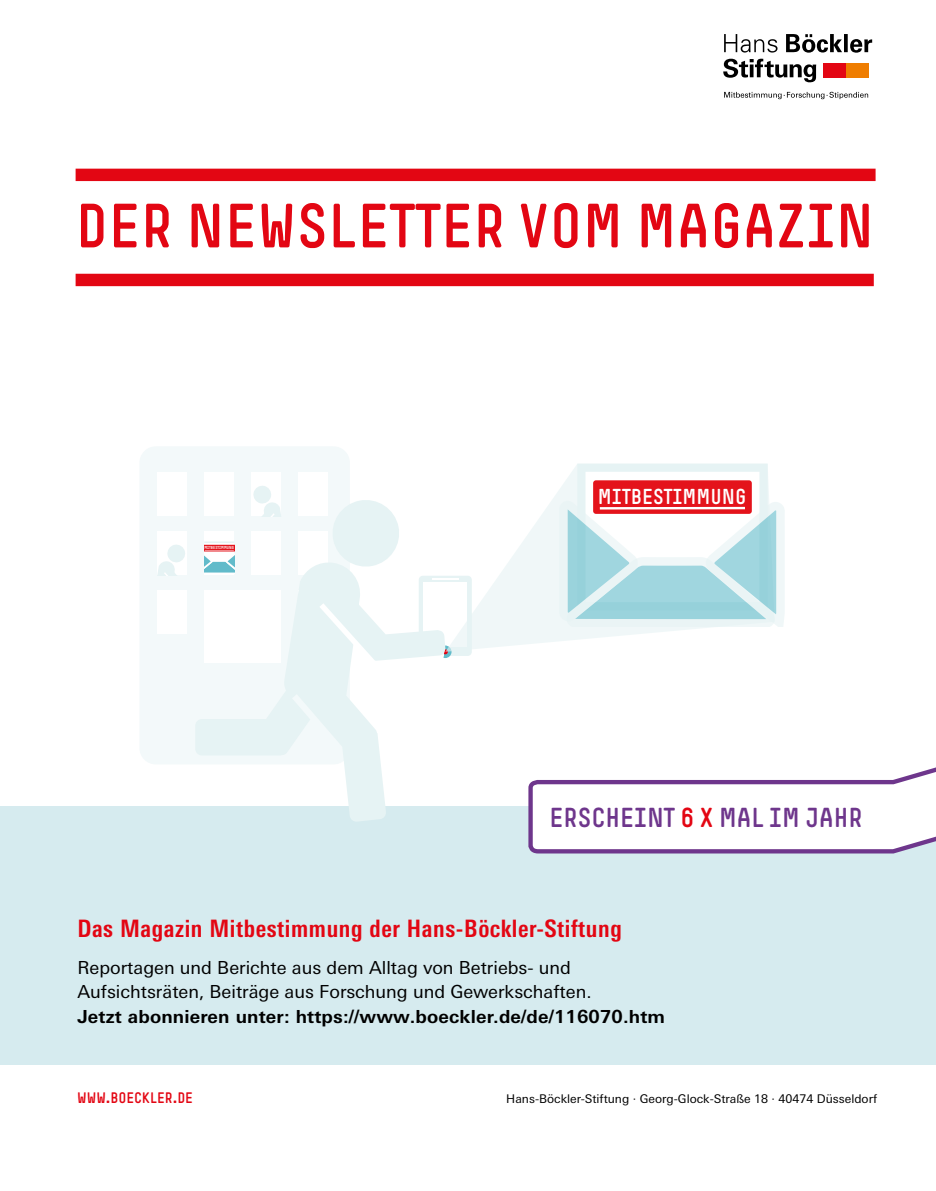
<style>
.page{position:relative;width:936px;height:1191px;background:#fff}
.page>*{position:absolute;margin:0;border:0;box-sizing:border-box;transform-origin:0 0}
.t1{font:61.35px "Simple HBS";letter-spacing:.005em;color:#e30613}
.t2{font:27px "Simple HBS";color:#6e368c}
.t3{font:700 condensed 24px "Univers Next Pro";letter-spacing:.025em;color:#e30613}
.t4{font:21.3px "Simple HBS";color:#fff}
.t5{font:18px/24.5px "Univers Next Pro";color:#000}
.t6{font:700 18px "Univers Next Pro";letter-spacing:.01em;color:#000}
.t7{font:15px "Simple HBS";color:#e30613}
.t8{font:12px "Univers Next Pro";color:#000}
.t9{font:4.2px "Simple HBS";color:#fff}
.s1{color:#e30613}
</style>
<div class="page">
<div style="left:0;top:806px;width:935px;height:258px;background:#d6ebef"></div>
<svg style="left:723px;top:34px;width:149px;height:48px"></svg>
<div style="left:823px;top:63px;width:22px;height:14px;background:#e30613"></div>
<div style="left:845px;top:63px;width:23px;height:14px;background:#ef7d00"></div>
<svg style="left:724px;top:92px;width:144px;height:7px"></svg>
<div style="left:139px;top:446px;width:211px;height:318px;background:#f3f9fa;border-radius:16px"></div>
<div style="left:157px;top:472px;width:30px;height:44px;background:#fff"></div>
<div style="left:204px;top:472px;width:30px;height:44px;background:#fff"></div>
<div style="left:251px;top:472px;width:30px;height:44px;background:#fff"></div>
<div style="left:298px;top:472px;width:30px;height:44px;background:#fff"></div>
<div style="left:157px;top:531px;width:30px;height:44px;background:#fff"></div>
<div style="left:204px;top:531px;width:30px;height:44px;background:#fff"></div>
<div style="left:251px;top:531px;width:30px;height:44px;background:#fff"></div>
<div style="left:298px;top:531px;width:30px;height:44px;background:#fff"></div>
<div style="left:157px;top:590px;width:30px;height:44px;background:#fff"></div>
<div style="left:419px;top:576px;width:53px;height:80px;background:#e6f3f4;border-radius:4px"></div>
<hr style="left:432px;top:578px;width:26px;height:2px;background:#fff">
<svg style="left:445px;top:491px;width:325px;height:161px"></svg>
<svg style="left:333px;top:500px;width:66px;height:61px"></svg>
<svg style="left:196px;top:561px;width:190px;height:260px"></svg>
<svg style="left:319px;top:583px;width:132px;height:84px"></svg>
<svg style="left:559px;top:463px;width:225px;height:163px"></svg>
<div style="left:204px;top:542px;width:30px;height:21px;background:linear-gradient(to right,#f9cbcc,#f9cbcc)"></div>
<hr style="left:204px;top:541px;width:30px;height:2px;background:#e6f3f4">
<svg style="left:204px;top:545px;width:30px;height:29px"></svg>
<svg style="left:157px;top:545px;width:28px;height:30px"></svg>
<svg style="left:253px;top:486px;width:28px;height:30px"></svg>
<div style="left:76px;top:169px;width:799px;height:12px;background:#e30613"></div>
<div style="left:76px;top:274px;width:797px;height:12px;background:#e30613"></div>
<svg style="left:528px;top:767px;width:407px;height:87px"></svg>
<h1 class="t1" style="left:76px;top:191px;width:800px">DER NEWSLETTER VOM MAGAZIN</h1>
<p class="t9" style="left:204px;top:545px;width:31px">MITBESTIMMUNG</p>
<p class="t4" style="left:598px;top:484px;width:150px">MITBESTIMMUNG</p>
<h2 class="t2" style="left:549px;top:802px;width:314px">ERSCHEINT <span class="s1">6 X</span> MAL IM JAHR</h2>
<h3 class="t3" style="left:77px;top:914px;width:546px">Das Magazin Mitbestimmung der Hans-Böckler-Stiftung</h3>
<p class="t5" style="left:77px;top:955px;width:515px">Reportagen und Berichte aus dem Alltag von Betriebs- und<br>Aufsichtsräten, Beiträge aus Forschung und Gewerkschaften.</p>
<p class="t6" style="left:77px;top:1005px;width:589px">Jetzt abonnieren unter: https://www.boeckler.de/de/116070.htm</p>
<p class="t7" style="left:77px;top:1089px;width:117px">WWW.BOECKLER.DE</p>
<p class="t8" style="left:506px;top:1091px;width:372px">Hans-Böckler-Stiftung · Georg-Glock-Straße 18 · 40474 Düsseldorf</p>
</div>
